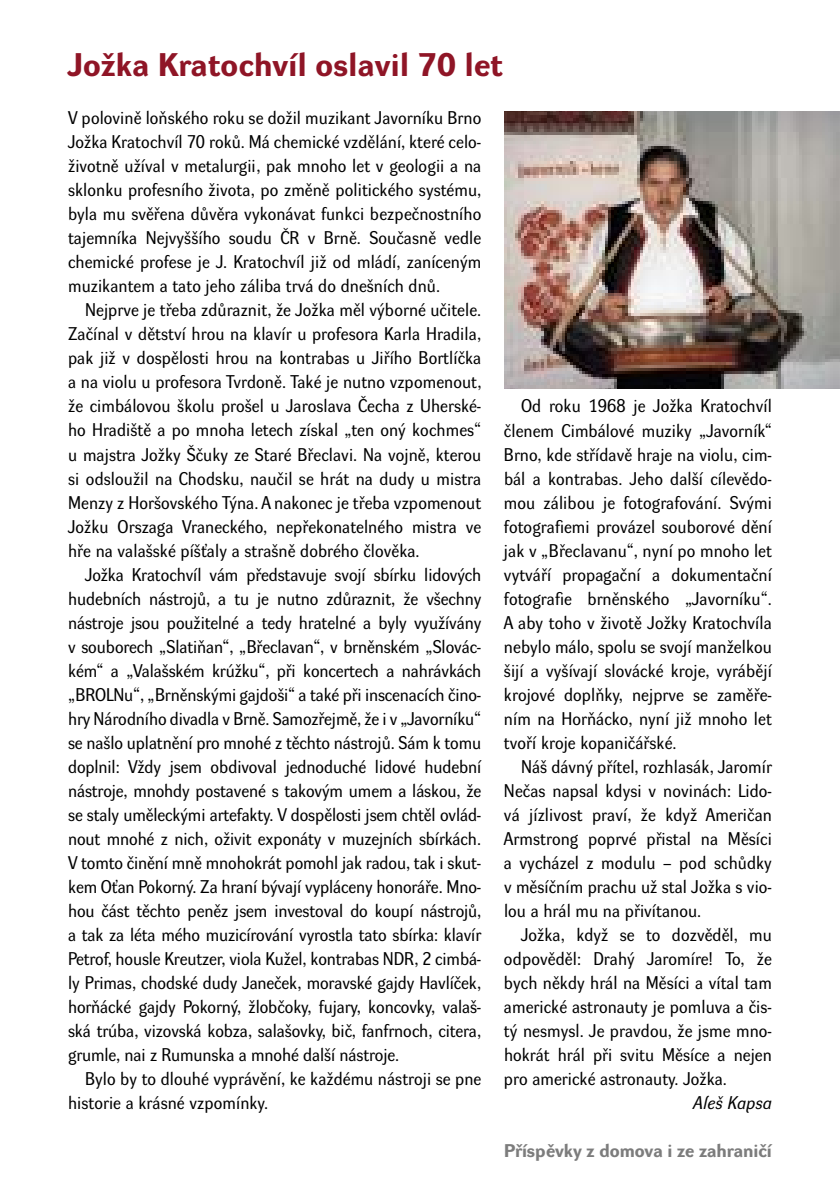
<style>
.page{position:relative;width:840px;height:1191px;background:#fff}
.page>*{position:absolute;margin:0;border:0;box-sizing:border-box;transform-origin:0 0}
.t1{font:700 32px "Dyna Grotesk RECE";letter-spacing:.01em;color:#8f1526}
.t2{font:18px/24px "Dyna Grotesk RCE";letter-spacing:.005em;color:#000;text-align:justify}
.t3{font:700 18px "Dyna Grotesk RECE";color:#7c7c7c}
.t4{font:italic 18px "Dyna Grotesk RCE";letter-spacing:.01em;color:#000}
</style>
<div class="page">
<img style="left:504px;top:112px;width:335px;height:276px">
<h1 class="t1" style="left:68px;top:47px;width:436px">Jožka Kratochvíl oslavil 70 let</h1>
<p class="t2" style="left:68px;top:108px;width:414px">V polovině loňského roku se dožil muzikant Javorníku Brno Jožka Kratochvíl 70 roků. Má chemické vzdělání, které celo&shy;životně užíval v metalurgii, pak mnoho let v geologii a na sklonku profesního života, po změně politického systému, byla mu svěřena důvěra vykonávat funkci bezpečnostního tajemníka Nejvyššího soudu ČR v Brně. Současně vedle chemické profese je J. Kratochvíl již od mládí, zaníceným muzikantem a tato jeho záliba trvá do dnešních dnů.</p>
<p class="t2" style="left:68px;top:300px;width:414px;text-indent:17px">Nejprve je třeba zdůraznit, že Jožka měl výborné učitele.<br>Začínal v dětství hrou na klavír u profesora Karla Hradila, pak již v dospělosti hrou na kontrabas u Jiřího Bortlíčka a na violu u profesora Tvrdoně. Také je nutno vzpomenout, že cimbálovou školu prošel u Jaroslava Čecha z Uherské&shy;ho Hradiště a po mnoha letech získal „ten oný kochmes“ u majstra Jožky Ščuky ze Staré Břeclavi. Na vojně, kterou si odsloužil na Chodsku, naučil se hrát na dudy u mistra Menzy z Horšovského Týna. A nakonec je třeba vzpomenout Jožku Orszaga Vraneckého, nepřekonatelného mistra ve hře na valašské píšťaly a strašně dobrého člověka.</p>
<p class="t2" style="left:68px;top:564px;width:414px;text-indent:17px">Jožka Kratochvíl vám představuje svojí sbírku lidových hudebních nástrojů, a tu je nutno zdůraznit, že všechny nástroje jsou použitelné a tedy hratelné a byly využívány v souborech „Slatiňan“, „Břeclavan“, v brněnském „Slovác&shy;kém“ a „Valašském krúžku“, při koncertech a nahrávkách „BROLNu“, „Brněnskými gajdoši“ a také při inscenacích čino&shy;hry Národního divadla v Brně. Samozřejmě, že i v „Javorníku“ se našlo uplatnění pro mnohé z těchto nástrojů. Sám k tomu doplnil: Vždy jsem obdivoval jednoduché lidové hudební nástroje, mnohdy postavené s takovým umem a láskou, že se staly uměleckými artefakty. V dospělosti jsem chtěl ovlád&shy;nout mnohé z nich, oživit exponáty v muzejních sbírkách.<br>V tomto činění mně mnohokrát pomohl jak radou, tak i skut&shy;kem Oťan Pokorný. Za hraní bývají vypláceny honoráře. Mno&shy;hou část těchto peněz jsem investoval do koupí nástrojů, a tak za léta mého muzicírování vyrostla tato sbírka: klavír Petrof, housle Kreutzer, viola Kužel, kontrabas NDR, 2 cimbá&shy;ly Primas, chodské dudy Janeček, moravské gajdy Havlíček, horňácké gajdy Pokorný, žlobčoky, fujary, koncovky, valaš&shy;ská trúba, vizovská kobza, salašovky, bič, fanfrnoch, citera, grumle, nai z Rumunska a mnohé další nástroje.</p>
<p class="t2" style="left:68px;top:1068px;width:414px;text-indent:17px">Bylo by to dlouhé vyprávění, ke každému nástroji se pne historie a krásné vzpomínky.</p>
<p class="t2" style="left:503px;top:396px;width:269px;text-indent:17px">Od roku 1968 je Jožka Kratochvíl členem Cimbálové muziky „Javorník“ Brno, kde střídavě hraje na violu, cim&shy;bál a kontrabas. Jeho další cílevědo&shy;mou zálibou je fotografování. Svými fotografiemi provázel souborové dění jak v „Břecla-vanu“, nyní po mnoho let vytváří propagační a dokumentační fotografie br-něn-ského „Javorníku“.<br>A aby toho v životě Jožky Kratochvíla nebylo málo, spolu se svojí manželkou šijí a vyšívají slovácké kroje, vyrábějí krojové doplňky, nejprve se zaměře&shy;ním na Horňácko, nyní již mnoho let tvoří kroje kopaničářské.</p>
<p class="t2" style="left:503px;top:756px;width:269px;text-indent:17px">Náš dávný přítel, rozhlasák, Jaromír Nečas napsal kdysi v novinách: Lido&shy;vá jízlivost praví, že když Američan Armstrong poprvé přistal na Měsíci a vycházel z modulu – pod schůdky v měsíčním prachu už stal Jožka s vio&shy;lou a hrál mu na přivítanou.</p>
<p class="t2" style="left:503px;top:924px;width:269px;text-indent:17px">Jožka, když se to dozvěděl, mu odpověděl: Drahý Jaromíre! To, že bych někdy hrál na Měsíci a vítal tam americké astronauty je pomluva a čis&shy;tý nesmysl. Je pravdou, že jsme mno&shy;hokrát hrál při svitu Měsíce a nejen pro americké astronauty. Jožka.</p>
<p class="t4" style="left:693px;top:1091px;width:80px">Aleš Kapsa</p>
<p class="t3" style="left:504px;top:1140px;width:269px">Příspěvky z domova i ze zahraničí</p>
</div>
